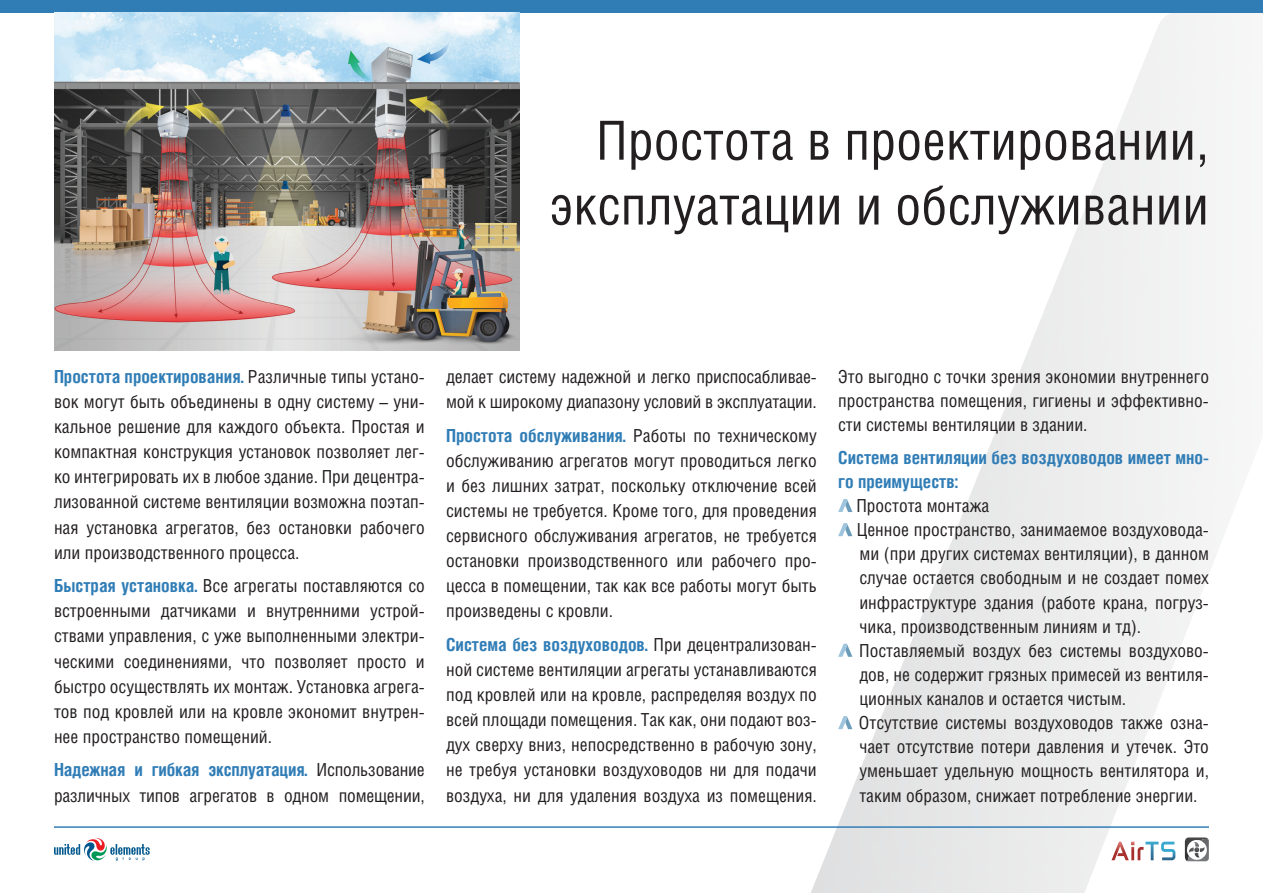
<style>
.page{position:relative;width:1263px;height:893px;background:#fff}
.page>*{position:absolute;margin:0;border:0;box-sizing:border-box;transform-origin:0 0}
.Zagolovok{font:54px/64.8px "Helios Cond";color:#231f20;text-align:right}
.Text_bull{font:18px/25px "Helios Cond";color:#231f20;text-align:justify}
.Text_bull-2{font:700 18px/24.2px "Helios Cond";color:#307db6}
.s1{font-weight:700;color:#307db6}
</style>
<div class="page">
<svg style="left:811px;top:13px;width:413px;height:880px"></svg>
<svg style="left:1185px;top:837px;width:24px;height:25px"></svg>
<svg style="left:1112px;top:842px;width:63px;height:18px"></svg>
<div style="left:0;top:0;width:1263px;height:13px;background:#307db6"></div>
<svg style="left:54px;top:838px;width:96px;height:23px"></svg>
<hr style="left:54px;top:827px;width:1155px;height:1px;background:#307db6">
<svg style="left:838px;top:499px;width:14px;height:13px"></svg>
<svg style="left:838px;top:523px;width:14px;height:13px"></svg>
<svg style="left:838px;top:644px;width:14px;height:13px"></svg>
<svg style="left:838px;top:716px;width:14px;height:13px"></svg>
<img style="left:54px;top:13px;width:465px;height:338px">
<p class="Zagolovok" style="left:550px;top:107px;width:661px">Простота в проектировании, эксплуатации и обслуживании</p>
<p class="Text_bull" style="left:54px;top:364px;width:372px"><span class="s1">Простота проектирования.</span> Различные типы устано&shy;вок могут быть объединены в одну систему – уни&shy;кальное решение для каждого объекта. Простая и компактная конструкция установок позволяет лег&shy;ко интегрировать их в любое здание. При децентра&shy;лизованной системе вентиляции возможна поэтап&shy;ная установка агрегатов, без остановки рабочего или производственного процесса.</p>
<p class="Text_bull" style="left:54px;top:573px;width:372px"><span class="s1">Быстрая установка.</span> Все агрегаты поставляются со встроенными датчиками и внутренними устрой&shy;ствами управления, с уже выполненными электри&shy;ческими соединениями, что позволяет просто и быстро осуществлять их монтаж. Установка агрега&shy;тов под кровлей или на кровле экономит внутрен&shy;нее пространство помещений.</p>
<p class="Text_bull" style="left:54px;top:757px;width:372px"><span class="s1">Надежная и гибкая эксплуатация.</span> Использование различных типов агрегатов в одном помещении,</p>
<p class="Text_bull" style="left:446px;top:364px;width:372px">делает систему надежной и легко приспосабливае&shy;мой к широкому диапазону условий в эксплуатации.</p>
<p class="Text_bull" style="left:446px;top:422px;width:372px"><span class="s1">Простота обслуживания.</span> Работы по техническому обслуживанию агрегатов могут проводиться легко и без лишних затрат, поскольку отключение всей системы не требуется. Кроме того, для проведения сервисного обслуживания агрегатов, не требуется остановки производственного или рабочего про&shy;цесса в помещении, так как все работы могут быть произведены с кровли.</p>
<p class="Text_bull" style="left:446px;top:632px;width:372px"><span class="s1">Система без воздуховодов.</span> При децентрализован&shy;ной системе вентиляции агрегаты устанавливаются под кровлей или на кровле, распределяя воздух по всей площади помещения. Так как, они подают воз&shy;дух сверху вниз, непосредственно в рабочую зону, не требуя установки воздуховодов ни для подачи воздуха, ни для удаления воздуха из помещения.</p>
<p class="Text_bull" style="left:838px;top:364px;width:372px;line-height:24.2px">Это выгодно с точки зрения экономии внутреннего пространства помещения, гигиены и эффективно&shy;сти системы вентиляции в здании.</p>
<p class="Text_bull-2" style="left:838px;top:445px;width:372px">Система вентиляции без воздуховодов имеет мно&shy;го преимуществ:</p>
<p class="Text_bull" style="left:856px;top:493px;width:134px">Простота монтажа</p>
<p class="Text_bull" style="left:857px;top:517px;width:354px;line-height:24.2px">Ценное пространство, занимаемое воздуховода&shy;ми (при других системах вентиляции), в данном случае остается свободным и не создает помех инфраструктуре здания (работе крана, погруз&shy;чика, производственным линиям и тд).</p>
<p class="Text_bull" style="left:859px;top:638px;width:351px;line-height:24.2px">Поставляемый воздух без системы воздухово&shy;дов, не содержит грязных примесей из вентиля&shy;ционных каналов и остается чистым.</p>
<p class="Text_bull" style="left:859px;top:710px;width:352px;line-height:24.2px">Отсутствие системы воздуховодов также озна&shy;чает отсутствие потери давления и утечек. Это уменьшает удельную мощность вентилятора и, таким образом, снижает потребление энергии.</p>
</div>
